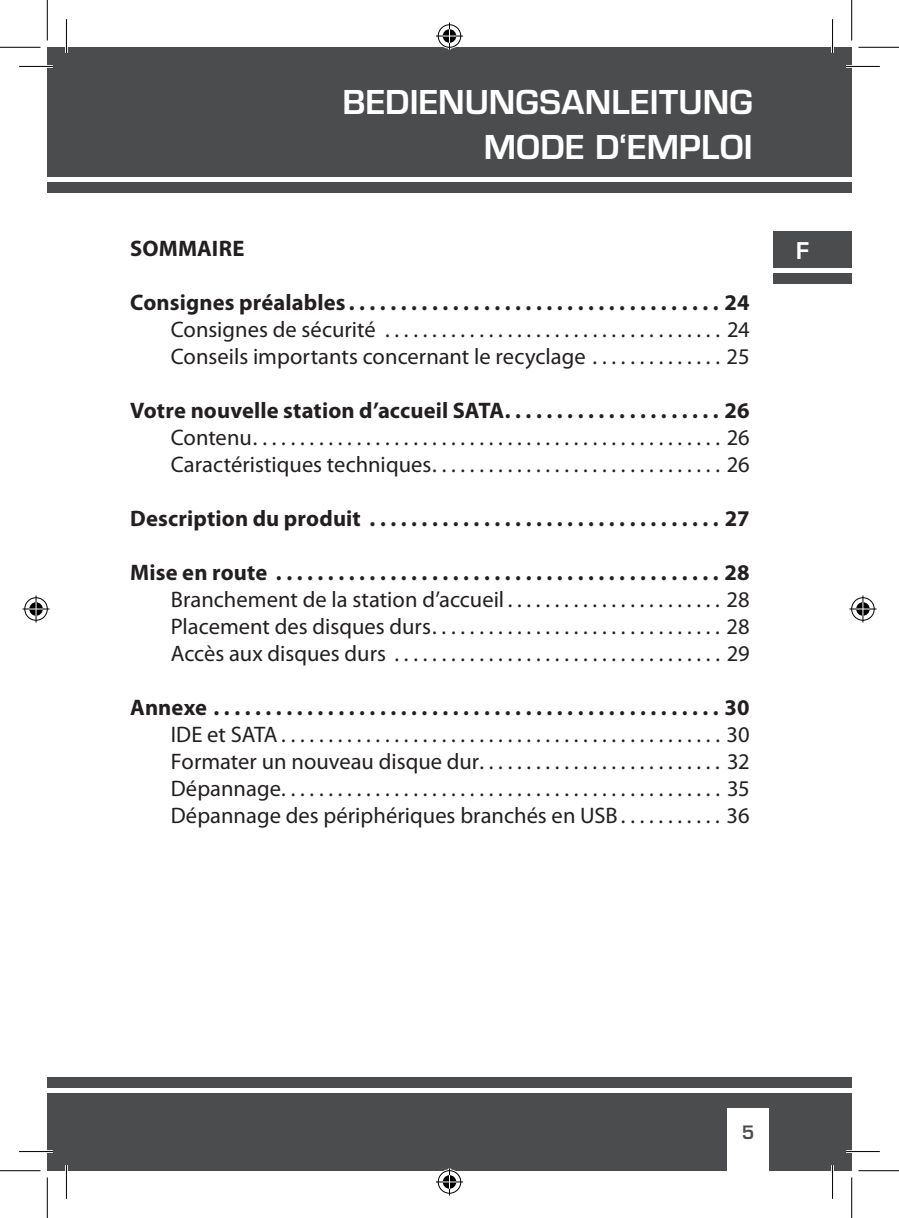
<style>
.page{position:relative;width:899px;height:1218px;background:#fff}
.page>*{position:absolute;margin:0;border:0;box-sizing:border-box;transform-origin:0 0}
.t1{font:700 36px/45px "Eurostile T";letter-spacing:.005em;color:#fff;text-align:right}
.t2{font:22.5px/27px "Myriad Pro";color:#231f20}
.t3{font:700 22.5px "Myriad Pro";letter-spacing:.005em;color:#231f20}
.t4{font:600 22.5px "Eurostile";color:#fff}
.t5{font:600 18px "Eurostile";color:#4b4c4d}
</style>
<div class="page">
<div style="left:47px;top:47px;width:19px;height:130px;background:#4b4c4d"></div>
<div style="left:47px;top:182px;width:19px;height:11px;background:#4b4c4d"></div>
<div style="left:47px;top:1092px;width:19px;height:78px;background:#4b4c4d"></div>
<div style="left:47px;top:1076px;width:19px;height:10px;background:#4b4c4d"></div>
<div style="left:773px;top:232px;width:78px;height:36px;background:#4b4c4d"></div>
<div style="left:66px;top:47px;width:785px;height:130px;background:#4b4c4d"></div>
<div style="left:66px;top:182px;width:785px;height:11px;background:#4b4c4d"></div>
<div style="left:66px;top:1092px;width:785px;height:78px;background:#4b4c4d"></div>
<div style="left:66px;top:1076px;width:785px;height:10px;background:#4b4c4d"></div>
<div style="left:727px;top:1107px;width:41px;height:63px;background:#fff"></div>
<div style="left:773px;top:273px;width:78px;height:11px;background:#4b4c4d"></div>
<hr style="left:19px;top:65px;width:34px;height:3px;background:#fff">
<hr style="left:845px;top:65px;width:34px;height:3px;background:#fff">
<hr style="left:19px;top:1149px;width:34px;height:3px;background:#fff">
<hr style="left:845px;top:1149px;width:34px;height:3px;background:#fff">
<hr style="left:65px;top:19px;width:3px;height:34px;background:#fff">
<hr style="left:65px;top:1164px;width:3px;height:34px;background:#fff">
<hr style="left:830px;top:19px;width:3px;height:34px;background:#fff">
<hr style="left:830px;top:1164px;width:3px;height:34px;background:#fff">
<hr style="left:19px;top:66px;width:34px;height:1px;background:#000">
<hr style="left:845px;top:66px;width:34px;height:1px;background:#000">
<hr style="left:19px;top:1150px;width:34px;height:1px;background:#000">
<hr style="left:845px;top:1150px;width:34px;height:1px;background:#000">
<hr style="left:66px;top:19px;width:1px;height:34px;background:#000">
<hr style="left:66px;top:1164px;width:1px;height:34px;background:#000">
<hr style="left:831px;top:19px;width:1px;height:34px;background:#000">
<hr style="left:831px;top:1164px;width:1px;height:34px;background:#000">
<hr style="left:0;top:47px;width:41px;height:1px;background:#000">
<hr style="left:858px;top:47px;width:40px;height:1px;background:#000">
<hr style="left:0;top:1169px;width:41px;height:1px;background:#000">
<hr style="left:858px;top:1169px;width:40px;height:1px;background:#000">
<hr style="left:47px;top:0;width:1px;height:40px;background:#000">
<hr style="left:47px;top:1177px;width:1px;height:40px;background:#000">
<hr style="left:850px;top:0;width:1px;height:40px;background:#000">
<hr style="left:850px;top:1177px;width:1px;height:40px;background:#000">
<svg style="left:436px;top:23px;width:27px;height:27px"></svg>
<svg style="left:436px;top:1168px;width:27px;height:27px"></svg>
<svg style="left:23px;top:595px;width:27px;height:27px"></svg>
<svg style="left:849px;top:595px;width:27px;height:27px"></svg>
<h1 class="t1" style="left:342px;top:78px;width:411px">BEDIENUNGSANLEITUNG<br>MODE D‘EMPLOI</h1>
<p class="t3" style="left:130px;top:235px;width:115px">SOMMAIRE</p>
<p class="t3" style="left:130px;top:289px;width:620px">Consignes préalables . . . . . . . . . . . . . . . . . . . . . . . . . . . . . . . . . . . . 24</p>
<p class="t2" style="left:171px;top:316px;width:580px">Consignes de sécurité . . . . . . . . . . . . . . . . . . . . . . . . . . . . . . . . . . . . 24<br>Conseils importants concernant le recyclage . . . . . . . . . . . . . . 25</p>
<p class="t3" style="left:130px;top:397px;width:620px">Votre nouvelle station d’accueil SATA . . . . . . . . . . . . . . . . . . . . . 26</p>
<p class="t2" style="left:171px;top:424px;width:580px">Contenu . . . . . . . . . . . . . . . . . . . . . . . . . . . . . . . . . . . . . . . . . . . . . . . . . . 26<br>Caractéristiques techniques . . . . . . . . . . . . . . . . . . . . . . . . . . . . . . . 26</p>
<p class="t3" style="left:130px;top:505px;width:620px">Description du produit . . . . . . . . . . . . . . . . . . . . . . . . . . . . . . . . . . 27</p>
<p class="t3" style="left:130px;top:559px;width:620px">Mise en route . . . . . . . . . . . . . . . . . . . . . . . . . . . . . . . . . . . . . . . . . . . 28</p>
<p class="t2" style="left:171px;top:586px;width:580px;text-align:justify">Branchement de la station d’accueil . . . . . . . . . . . . . . . . . . . . . . . 28<br>Placement des disques durs . . . . . . . . . . . . . . . . . . . . . . . . . . . . . . . 28<br>Accès aux disques durs . . . . . . . . . . . . . . . . . . . . . . . . . . . . . . . . . . . 29</p>
<p class="t3" style="left:130px;top:694px;width:620px">Annexe . . . . . . . . . . . . . . . . . . . . . . . . . . . . . . . . . . . . . . . . . . . . . . . . . 30</p>
<p class="t2" style="left:171px;top:721px;width:580px;text-align:justify">IDE et SATA . . . . . . . . . . . . . . . . . . . . . . . . . . . . . . . . . . . . . . . . . . . . . . . 30<br>Formater un nouveau disque dur . . . . . . . . . . . . . . . . . . . . . . . . . . 32<br>Dépannage . . . . . . . . . . . . . . . . . . . . . . . . . . . . . . . . . . . . . . . . . . . . . . . 35<br>Dépannage des périphériques branchés en USB . . . . . . . . . . . 36</p>
<p class="t4" style="left:795px;top:236px;width:15px">F</p>
<p class="t5" style="left:741px;top:1120px;width:14px">5</p>
</div>
